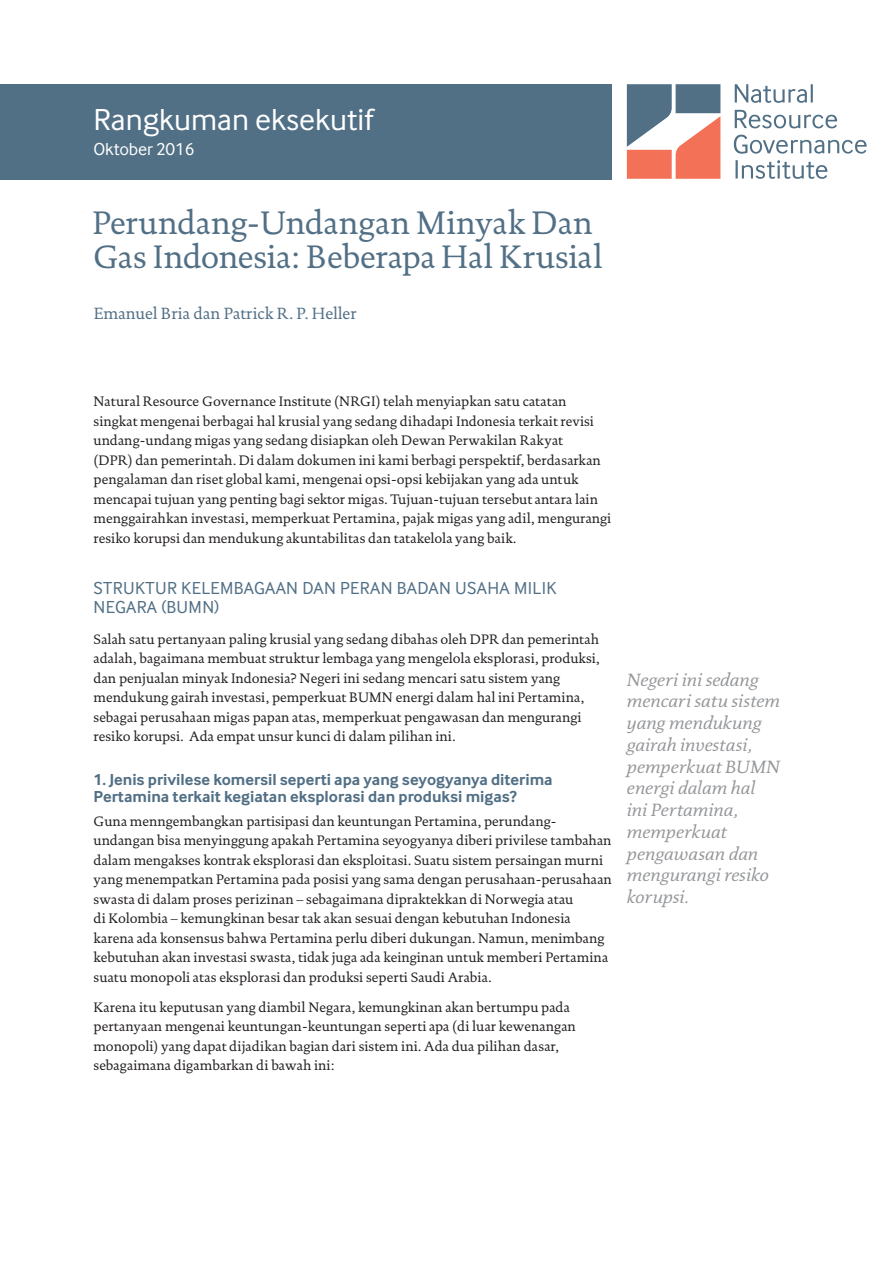
<style>
.page{position:relative;width:893px;height:1263px;background:#fff}
.page>*{position:absolute;margin:0;border:0;box-sizing:border-box;transform-origin:0 0}
.t1{font:33px/34.5px "DTL Documenta T";color:#516f85}
.t2{font:31.5px "Inter Face";color:#fff}
.t3{font:italic 18px/21.8px "DTL Documenta T";color:#939598}
.t4{font:18px/19.5px "Inter Face";letter-spacing:.02em;color:#516f85}
.t5{font:18px "Inter Face";letter-spacing:-.01em;color:#fff}
.t6{font:700 16.5px/16.5px "Inter Face";color:#516f85}
.t7{font:16.5px "DTL Documenta T";color:#516f85}
.t8{font:13.95px/19.5px "DTL Documenta T";color:#231f20}
</style>
<div class="page">
<div style="left:0;top:84px;width:612px;height:95px;background:#516f85"></div>
<svg style="left:735px;top:160px;width:92px;height:19px"></svg>
<svg style="left:734px;top:135px;width:133px;height:19px"></svg>
<svg style="left:735px;top:110px;width:102px;height:18px"></svg>
<svg style="left:735px;top:84px;width:78px;height:19px"></svg>
<svg style="left:627px;top:84px;width:93px;height:95px"></svg>
<h2 class="t2" style="left:94px;top:101px;width:282px">Rangkuman eksekutif</h2>
<p class="t5" style="left:94px;top:139px;width:102px">Oktober 2016</p>
<h1 class="t1" style="left:92px;top:205px;width:512px">Perundang-Undangan Minyak Dan<br>Gas Indonesia: Beberapa Hal Krusial</h1>
<p class="t7" style="left:94px;top:303px;width:264px">Emanuel Bria dan Patrick R. P. Heller</p>
<p class="t8" style="left:94px;top:391px;width:519px">Natural Resource Governance Institute (NRGI) telah menyiapkan satu catatan singkat mengenai berbagai hal krusial yang sedang dihadapi Indonesia terkait revisi undang-undang migas yang sedang disiapkan oleh Dewan Perwakilan Rakyat<br>(DPR) dan pemerintah. Di dalam dokumen ini kami berbagi perspektif, berdasarkan pengalaman dan riset global kami, mengenai opsi-opsi kebijakan yang ada untuk mencapai tujuan yang penting bagi sektor migas. Tujuan-tujuan tersebut antara lain menggairahkan investasi, memperkuat Pertamina, pajak migas yang adil, mengurangi resiko korupsi dan mendukung akuntabilitas dan tatakelola yang baik.</p>
<p class="t4" style="left:94px;top:578px;width:464px">STRUKTUR KELEMBAGAAN DAN PERAN BADAN USAHA MILIK<br>NEGARA (BUMN)</p>
<p class="t8" style="left:94px;top:629px;width:508px">Salah satu pertanyaan paling krusial yang sedang dibahas oleh DPR dan pemerintah adalah, bagaimana membuat struktur lembaga yang mengelola eksplorasi, produksi, dan penjualan minyak Indonesia? Negeri ini sedang mencari satu sistem yang mendukung gairah investasi, pemperkuat BUMN energi dalam hal ini Pertamina, sebagai perusahaan migas papan atas, memperkuat pengawasan dan mengurangi resiko korupsi. Ada empat unsur kunci di dalam pilihan ini.</p>
<p class="t6" style="left:94px;top:771px;width:461px">1. Jenis privilese komersil seperti apa yang seyogyanya diterima<br>Pertamina terkait kegiatan eksplorasi dan produksi migas?</p>
<p class="t8" style="left:94px;top:811px;width:520px">Guna menngembangkan partisipasi dan keuntungan Pertamina, perundang&shy;undangan bisa menyinggung apakah Pertamina seyogyanya diberi privilese tambahan dalam mengakses kontrak eksplorasi dan eksploitasi. Suatu sistem persaingan murni yang menempatkan Pertamina pada posisi yang sama dengan perusahaan-perusahaan swasta di dalam proses perizinan – sebagaimana dipraktekkan di Norwegia atau<br>di Kolombia – kemungkinan besar tak akan sesuai dengan kebutuhan Indonesia karena ada konsensus bahwa Pertamina perlu diberi dukungan. Namun, menimbang kebutuhan akan investasi swasta, tidak juga ada keinginan untuk memberi Pertamina suatu monopoli atas eksplorasi dan produksi seperti Saudi Arabia.</p>
<p class="t8" style="left:94px;top:997px;width:484px">Karena itu keputusan yang diambil Negara, kemungkinan akan bertumpu pada pertanyaan mengenai keuntungan-keuntungan seperti apa (di luar kewenangan monopoli) yang dapat dijadikan bagian dari sistem ini. Ada dua pilihan dasar, sebagaimana digambarkan di bawah ini:</p>
<p class="t3" style="left:627px;top:668px;width:155px">Negeri ini sedang mencari satu sistem yang mendukung gairah investasi, pemperkuat BUMN energi dalam hal ini Pertamina, memperkuat pengawasan dan mengurangi resiko korupsi.</p>
</div>
